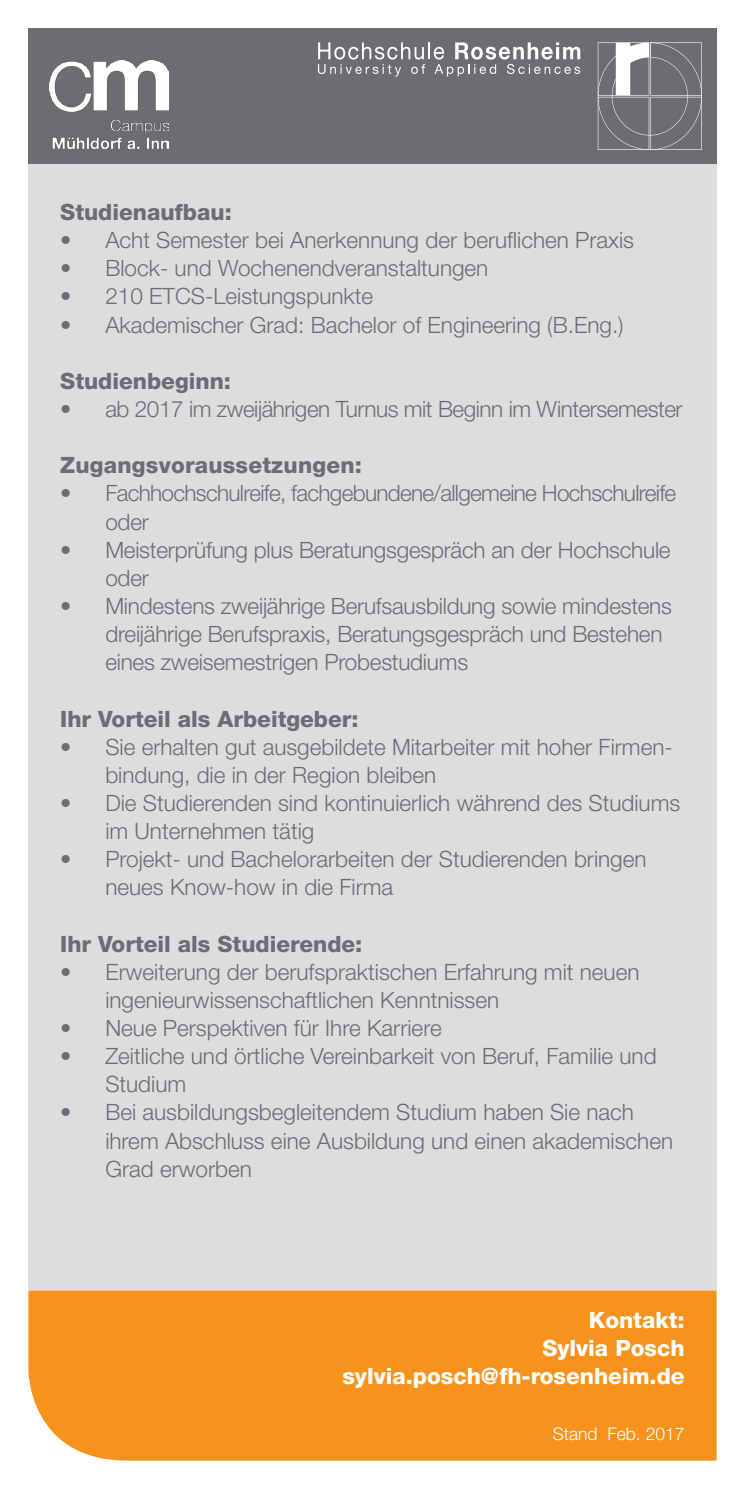
<style>
.page{position:relative;width:745px;height:1489px;background:#fff}
.page>*{position:absolute;margin:0;border:0;box-sizing:border-box;transform-origin:0 0}
.t1{font:300 22.5px/28px "Helvetica Neue LT Pro";color:#6c6d70}
.Überschrift_9pt_grau{font:800 22.5px "Helvetica Neue LT Pro";color:#6c6d70}
.t2{font:300 22.5px/28px "Helvetica Neue LT Pro";letter-spacing:-.03em;color:#6c6d70}
.t3{font:300 22.5px "Helvetica Neue LT Pro";letter-spacing:-.02em;color:#6c6d70}
.Lauftext{font:800 22.5px/28px "Helvetica Neue LT Pro";color:#fff;text-align:right}
.Lauftext-2{font:800 22.5px "Helvetica Neue LT Pro";color:#6c6d70}
.Lauftext-3{font:300 17.5px "Helvetica Neue LT Pro";color:#fff}
</style>
<div class="page">
<div style="left:28px;top:163px;width:688px;height:1127px;background:#dcdddf"></div>
<div style="left:28px;top:1290px;width:688px;height:170px;background:#f7931d"></div>
<div style="left:28px;top:28px;width:688px;height:135px;background:#6c6d70"></div>
<svg style="left:318px;top:42px;width:262px;height:35px"></svg>
<svg style="left:597px;top:42px;width:104px;height:108px"></svg>
<img style="left:50px;top:61px;width:118px;height:87px">
<p class="Überschrift_9pt_grau" style="left:60px;top:199px;width:173px">Studienaufbau:</p>
<p class="t1" style="left:60px;top:226px;width:575px">• Acht Semester bei Anerkennung der beruflichen Praxis</p>
<p class="t1" style="left:60px;top:254px;width:429px">• Block- und Wochenendveranstaltungen</p>
<p class="t1" style="left:60px;top:282px;width:314px">• 210 ETCS-Leistungspunkte</p>
<p class="t1" style="left:60px;top:310px;width:564px">• Akademischer Grad: Bachelor of Engineering (B.Eng.)</p>
<p class="Überschrift_9pt_grau" style="left:60px;top:367px;width:172px">Studienbeginn:</p>
<p class="t3" style="left:60px;top:395px;width:623px">• ab 2017 im zweijährigen Turnus mit Beginn im Wintersemester</p>
<p class="Überschrift_9pt_grau" style="left:60px;top:452px;width:303px">Zugangsvoraussetzungen:</p>
<p class="t2" style="left:105px;top:479px;width:572px;text-indent:-45px">• Fachhochschulreife, fachgebundene/allgemeine Hochschulreife oder</p>
<p class="t1" style="left:105px;top:535px;width:566px;text-indent:-45px">• Meisterprüfung plus Beratungsgespräch an der Hochschule oder</p>
<p class="t1" style="left:105px;top:591px;width:567px;text-indent:-45px">• Mindestens zweijährige Berufsausbildung sowie mindestens dreijährige Berufspraxis, Beratungsgespräch und Bestehen eines zweisemestrigen Probestudiums</p>
<p class="Lauftext-2" style="left:60px;top:705px;width:299px">Ihr Vorteil als Arbeitgeber:</p>
<p class="t1" style="left:105px;top:732px;width:568px;text-indent:-45px">• Sie erhalten gut ausgebildete Mitarbeiter mit hoher Firmen&shy;bindung, die in der Region bleiben</p>
<p class="t1" style="left:105px;top:788px;width:576px;text-indent:-45px">• Die Studierenden sind kontinuierlich während des Studiums im Unternehmen tätig</p>
<p class="t1" style="left:105px;top:844px;width:542px;text-indent:-45px">• Projekt- und Bachelorarbeiten der Studierenden bringen neues Know-how in die Firma</p>
<p class="Überschrift_9pt_grau" style="left:60px;top:930px;width:303px">Ihr Vorteil als Studierende:</p>
<p class="t1" style="left:105px;top:957px;width:535px;text-indent:-45px">• Erweiterung der berufspraktischen Erfahrung mit neuen ingenieurwissenschaftlichen Kenntnissen</p>
<p class="t1" style="left:60px;top:1013px;width:382px">• Neue Perspektiven für Ihre Karriere</p>
<p class="t1" style="left:105px;top:1041px;width:552px;text-indent:-45px">• Zeitliche und örtliche Vereinbarkeit von Beruf, Familie und<br>Studium</p>
<p class="t1" style="left:105px;top:1097px;width:569px;text-indent:-45px">• Bei ausbildungsbegleitendem Studium haben Sie nach ihrem Abschluss eine Ausbildung und einen akademischen<br>Grad erworben</p>
<p class="Lauftext" style="left:588px;top:1305px;width:97px">Kontakt:</p>
<p class="Lauftext" style="left:342px;top:1333px;width:343px">Sylvia Posch sylvia.posch@fh-rosenheim.de</p>
<p class="Lauftext-3" style="left:552px;top:1423px;width:133px">Stand Feb. 2017</p>
</div>
